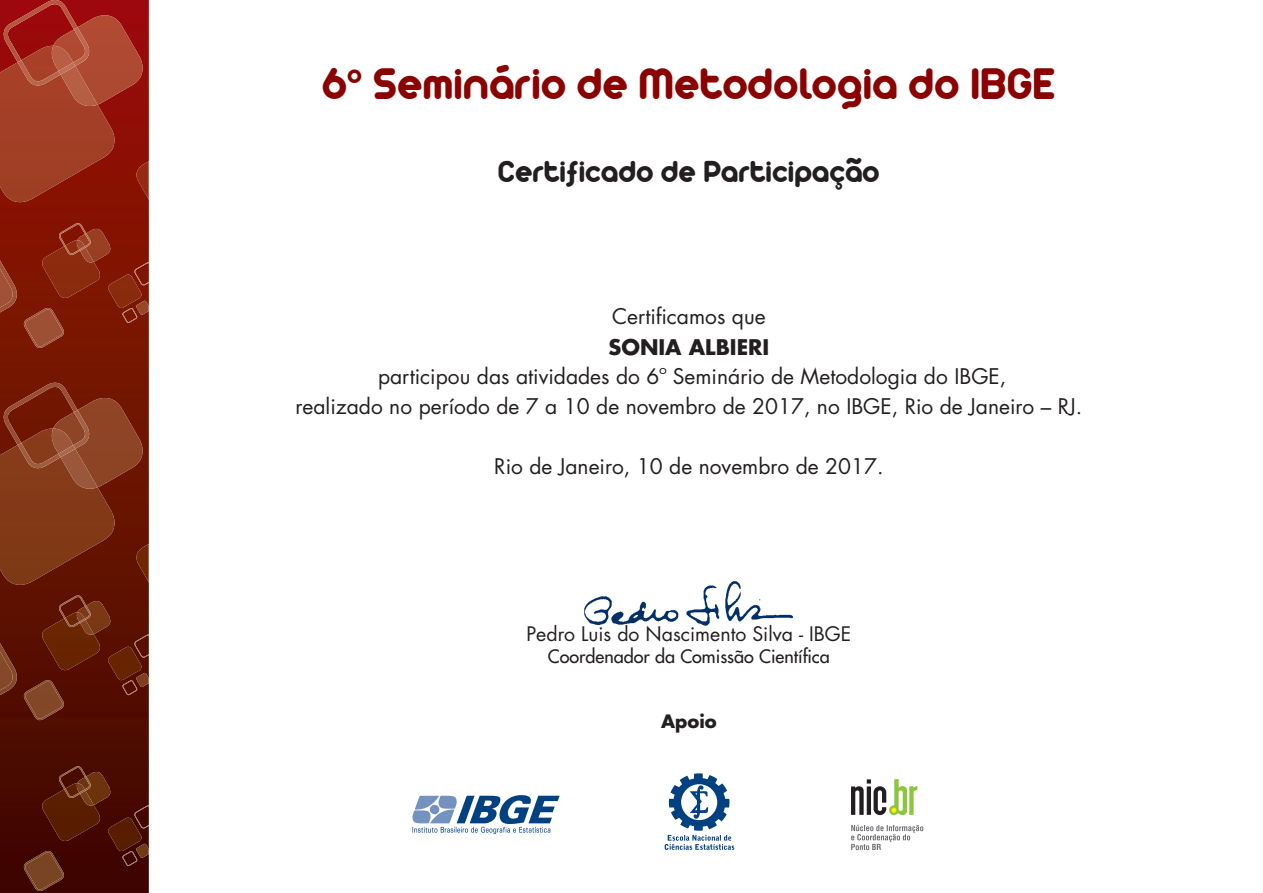
<style>
.page{position:relative;width:1263px;height:893px;background:#fff}
.page>*{position:absolute;margin:0;border:0;box-sizing:border-box;transform-origin:0 0}
.t1{font:48px "Arista 2.0";color:#8b0202}
.t2{font:33px "Arista 2.0";color:#231f20}
.t3{font:21px/30px "Futura";color:#231f20;text-align:center}
.t4{font:700 21px "Futura";color:#231f20}
.t5{font:19.5px "Futura";color:#231f20}
.t6{font:18px "Futura";color:#231f20}
.t7{font:700 18px "Futura";color:#231f20}
</style>
<div class="page">
<svg style="left:0;top:348px;width:149px;height:545px;background:#580e00"></svg>
<svg style="left:412px;top:795px;width:148px;height:39px"></svg>
<svg style="left:851px;top:779px;width:66px;height:36px"></svg>
<svg style="left:851px;top:825px;width:72px;height:25px"></svg>
<svg style="left:665px;top:773px;width:69px;height:77px"></svg>
<img style="left:584px;top:581px;width:209px;height:45px">
<svg style="left:0;top:0;width:149px;height:348px;background:#952916"></svg>
<svg style="left:24px;top:766px;width:125px;height:125px;background:#4f1406"></svg>
<svg style="left:0;top:383px;width:149px;height:337px;background:#72270e"></svg>
<p class="t1" style="left:322px;top:54px;width:735px">6<sup>0</sup> Seminário de Metodologia do IBGE</p>
<p class="t2" style="left:498px;top:151px;width:383px">Certificado de Participação</p>
<p class="t3" style="left:612px;top:303px;width:155px">Certificamos que</p>
<p class="t3" style="left:296px;top:363px;width:788px">participou das atividades do 6º Seminário de Metodologia do IBGE,<br>realizado no período de 7 a 10 de novembro de 2017, no IBGE, Rio de Janeiro – RJ.</p>
<p class="t3" style="left:494px;top:453px;width:391px">Rio de Janeiro, 10 de novembro de 2017.</p>
<p class="t4" style="left:608px;top:337px;width:162px">SONIA ALBIERI</p>
<p class="t5" style="left:526px;top:625px;width:326px">Pedro Luis do Nascimento Silva - IBGE</p>
<p class="t6" style="left:548px;top:647px;width:283px">Coordenador da Comissão Científica</p>
<p class="t7" style="left:661px;top:712px;width:57px">Apoio</p>
</div>
